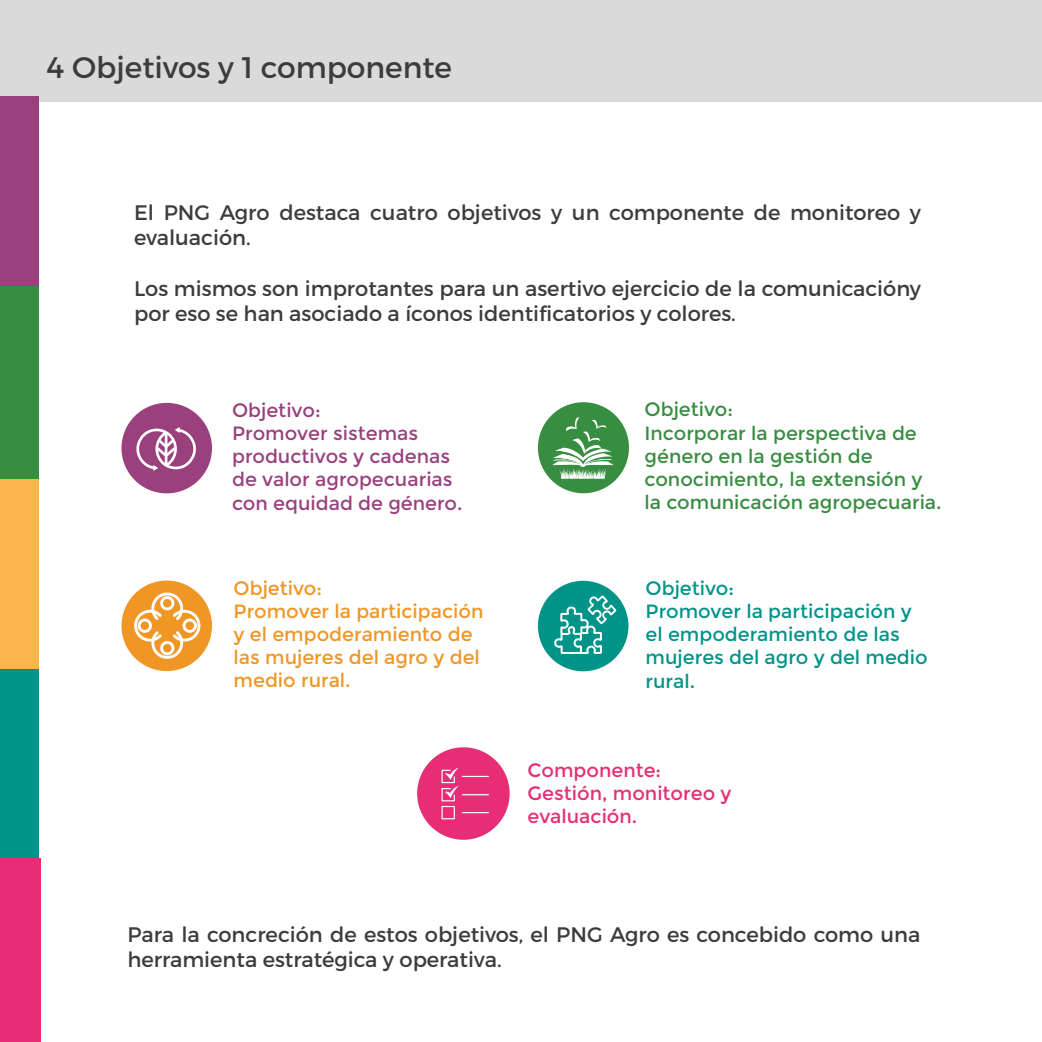
<style>
.page{position:relative;width:1042px;height:1042px;background:#fff}
.page>*{position:absolute;margin:0;border:0;box-sizing:border-box;transform-origin:0 0}
.t1{font:29.75px "Montserrat";color:#3c3c3b}
.t2{font:21px/25.2px "Montserrat";color:#3c3c3b}
.t3{font:19.25px/23.1px "Montserrat";color:#378d40}
.t4{font:19.25px/23.1px "Montserrat";color:#ef9625}
.t5{font:19.25px/23.1px "Montserrat";color:#99407d}
.t6{font:19.25px/23.1px "Montserrat";color:#009489}
.t7{font:19.25px/23.1px "Montserrat";color:#e72d75}
</style>
<div class="page">
<div style="left:0;top:0;width:1042px;height:102px;background:#dadada"></div>
<div style="left:121px;top:403px;width:91px;height:90px;background:#99407d;border-radius:50%"></div>
<svg style="left:136px;top:427px;width:59px;height:44px"></svg>
<div style="left:538px;top:581px;width:90px;height:90px;background:#009489;border-radius:50%"></div>
<svg style="left:554px;top:595px;width:62px;height:59px"></svg>
<div style="left:121px;top:580px;width:91px;height:91px;background:#ef9625;border-radius:50%"></div>
<svg style="left:134px;top:592px;width:66px;height:67px"></svg>
<div style="left:538px;top:402px;width:91px;height:91px;background:#378d40;border-radius:50%"></div>
<svg style="left:552px;top:417px;width:62px;height:61px"></svg>
<div style="left:0;top:97px;width:39px;height:190px;background:#99407d"></div>
<div style="left:0;top:479px;width:39px;height:190px;background:#f9b44d"></div>
<div style="left:0;top:669px;width:39px;height:190px;background:#009489"></div>
<div style="left:0;top:859px;width:40px;height:183px;background:#e72d75"></div>
<div style="left:0;top:286px;width:39px;height:193px;background:#378d40"></div>
<div style="left:417px;top:747px;width:93px;height:93px;background:#e72d75;border-radius:50%"></div>
<svg style="left:441px;top:768px;width:48px;height:51px"></svg>
<h1 class="t1" style="left:47px;top:49px;width:407px">4 Objetivos y 1 componente</h1>
<p class="t2" style="left:134px;top:200px;width:788px">El PNG Agro destaca cuatro objetivos y un componente de monitoreo y evaluación.</p>
<p class="t2" style="left:134px;top:276px;width:788px">Los mismos son improtantes para un asertivo ejercicio de la comunicacióny por eso se han asociado a íconos identificatorios y colores.</p>
<p class="t5" style="left:232px;top:399px;width:232px">Objetivo:<br>Promover sistemas productivos y cadenas de valor agropecuarias con equidad de género.</p>
<p class="t4" style="left:234px;top:577px;width:251px">Objetivo:<br>Promover la participación y el empoderamiento de las mujeres del agro y del medio rural.</p>
<p class="t3" style="left:644px;top:398px;width:299px">Objetivo:<br>Incorporar la perspectiva de género en la gestión de conocimiento, la extensión y la comunicación agropecuaria.</p>
<p class="t6" style="left:645px;top:577px;width:284px">Objetivo:<br>Promover la participación y el empoderamiento de las mujeres del agro y del medio rural.</p>
<p class="t7" style="left:527px;top:758px;width:205px">Componente:<br>Gestión, monitoreo y evaluación.</p>
<p class="t2" style="left:127px;top:922px;width:794px">Para la concreción de estos objetivos, el PNG Agro es concebido como una herramienta estratégica y operativa.</p>
</div>
